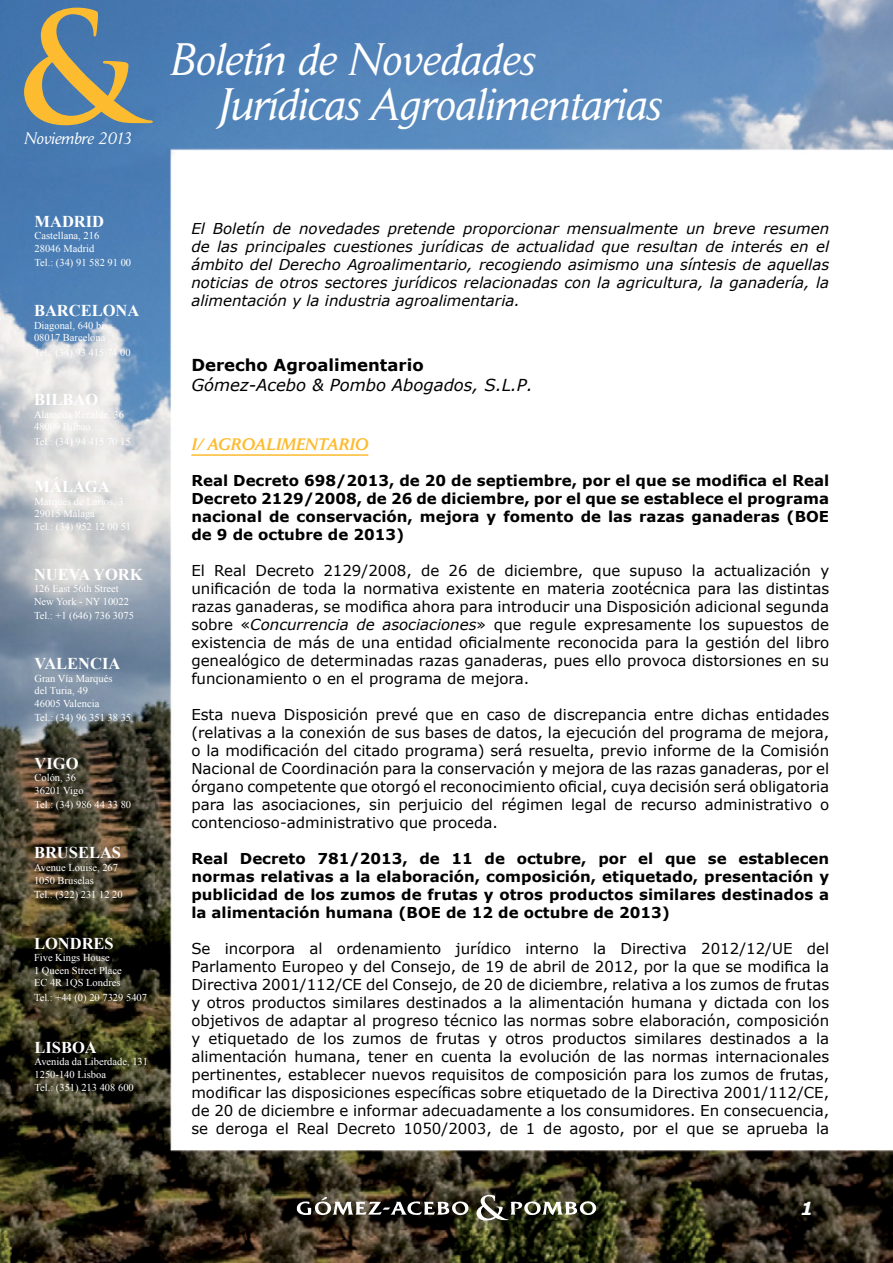
<style>
.page{position:relative;width:893px;height:1263px;background:#fff}
.page>*{position:absolute;margin:0;border:0;box-sizing:border-box;transform-origin:0 0}
.t1{font:700 150px "Trajan Pro";color:#fdbb30}
.t2{font:italic 45px/45px "Daily News BQ";color:#fff}
.t3{font:italic 700 18px "Verdana";color:#fff}
.t4{font:700 16.5px "Times New Roman";color:#fff}
.t5{font:italic 16.5px "Verdana";color:#000}
.t6{font:700 16.5px "Verdana";color:#000}
.t7{font:italic 500 16.5px "Daily News BQ";color:#fdbb30}
.t8{font:italic 16.5px "Daily News BQ";color:#fff}
.t9{font:15px/18px "Verdana";color:#000;text-align:justify}
.t10{font:700 15px/18px "Verdana";color:#000;text-align:justify}
.t11{font:italic 15px/18px "Verdana";color:#000;text-align:justify}
.t12{font:10.5px/12.6px "Times New Roman";color:#fff}
.s1{font-style:italic}
</style>
<div class="page">
<img style="left:0;top:0;width:893px;height:1263px">
<img style="left:297px;top:1195px;width:299px;height:26px">
<hr style="left:191px;top:454px;width:177px;height:2px;background:#fdbb30">
<h1 class="t1" style="left:15px;top:-25px;width:126px">&amp;</h1>
<p class="t8" style="left:24px;top:129px;width:109px">Noviembre 2013</p>
<h2 class="t2" style="left:219px;top:37px;width:444px;text-indent:-49px">Boletín de Novedades<br>Jurídicas Agroalimentarias</h2>
<p class="t4" style="left:35px;top:210px;width:71px">MADRID</p>
<p class="t12" style="left:35px;top:229px;width:66px">Castellana, 216<br>28046 Madrid</p>
<p class="t12" style="left:35px;top:256px;width:98px">Tel.: (34) 91 582 91 00</p>
<p class="t4" style="left:34px;top:299px;width:107px">BARCELONA</p>
<p class="t12" style="left:34px;top:318px;width:76px">Diagonal, 640 bis<br>08017 Barcelona</p>
<p class="t12" style="left:34px;top:345px;width:98px">Tel.: (34) 93 415 74 00</p>
<p class="t4" style="left:34px;top:388px;width:66px">BILBAO</p>
<p class="t12" style="left:34px;top:435px;width:98px">Tel.: (34) 94 415 70 15</p>
<p class="t4" style="left:35px;top:475px;width:77px">MÁLAGA</p>
<p class="t12" style="left:35px;top:507px;width:98px">29015 Málaga<br>Tel.: (34) 952 12 00 51</p>
<p class="t4" style="left:34px;top:563px;width:110px">NUEVA YORK</p>
<p class="t12" style="left:34px;top:582px;width:96px">126 East 56th Street<br>New York - NY 10022</p>
<p class="t12" style="left:34px;top:609px;width:101px">Tel.: +1 (646) 736 3075</p>
<p class="t4" style="left:35px;top:652px;width:87px">VALENCIA</p>
<p class="t12" style="left:35px;top:672px;width:79px">Gran Vía Marqués del Turia, 49<br>46005 Valencia</p>
<p class="t12" style="left:35px;top:711px;width:98px">Tel.: (34) 96 351 38 35</p>
<p class="t4" style="left:35px;top:752px;width:46px">VIGO</p>
<p class="t12" style="left:35px;top:771px;width:51px">Colón, 36<br>36201 Vigo</p>
<p class="t12" style="left:35px;top:798px;width:98px">Tel.: (34) 986 44 33 80</p>
<p class="t4" style="left:34px;top:841px;width:89px">BRUSELAS</p>
<p class="t12" style="left:34px;top:861px;width:86px">Avenue Louise, 267<br>1050 Bruselas</p>
<p class="t12" style="left:34px;top:888px;width:90px">Tel.: (322) 231 12 20</p>
<p class="t4" style="left:34px;top:932px;width:81px">LONDRES</p>
<p class="t12" style="left:34px;top:951px;width:89px">Five Kings House<br>1 Queen Street Place<br>EC 4R 1QS Londres</p>
<p class="t12" style="left:34px;top:991px;width:115px">Tel.: +44 (0) 20 7329 5407</p>
<p class="t4" style="left:35px;top:1036px;width:64px">LISBOA</p>
<p class="t12" style="left:35px;top:1055px;width:115px">Avenida da Liberdade, 131<br>1250-140 Lisboa<br>Tel.: (351) 213 408 600</p>
<p class="t11" style="left:191px;top:219px;width:639px">El Boletín de novedades pretende proporcionar mensualmente un breve resumen de las principales cuestiones jurídicas de actualidad que resultan de interés en el ámbito del Derecho Agroalimentario, recogiendo asimismo una síntesis de aquellas noticias de otros sectores jurídicos relacionadas con la agricultura, la ganadería, la alimentación y la industria agroalimentaria.</p>
<p class="t6" style="left:191px;top:353px;width:234px">Derecho Agroalimentario</p>
<p class="t5" style="left:191px;top:373px;width:343px">Gómez-Acebo &amp; Pombo Abogados, S.L.P.</p>
<p class="t7" style="left:191px;top:434px;width:178px">I/ AGROALIMENTARIO</p>
<p class="t10" style="left:191px;top:471px;width:639px">Real Decreto 698/2013, de 20 de septiembre, por el que se modifica el Real Decreto 2129/2008, de 26 de diciembre, por el que se establece el programa nacional de conservación, mejora y fomento de las razas ganaderas (BOE de 9 de octubre de 2013)</p>
<p class="t9" style="left:191px;top:561px;width:639px">El Real Decreto 2129/2008, de 26 de diciembre, que supuso la actualización y unificación de toda la normativa existente en materia zootécnica para las distintas razas ganaderas, se modifica ahora para introducir una Disposición adicional segunda sobre «<span class="s1">Concurrencia de asociaciones</span>» que regule expresamente los supuestos de existencia de más de una entidad oficialmente reconocida para la gestión del libro genealógico de determinadas razas ganaderas, pues ello provoca distorsiones en su funcionamiento o en el programa de mejora.</p>
<p class="t9" style="left:191px;top:705px;width:639px">Esta nueva Disposición prevé que en caso de discrepancia entre dichas entidades (relativas a la conexión de sus bases de datos, la ejecución del programa de mejora, o la modificación del citado programa) será resuelta, previo informe de la Comisión Nacional de Coordinación para la conservación y mejora de las razas ganaderas, por el órgano competente que otorgó el reconocimiento oficial, cuya decisión será obligatoria para las asociaciones, sin perjuicio del régimen legal de recurso administrativo o contencioso-administrativo que proceda.</p>
<p class="t10" style="left:191px;top:849px;width:639px">Real Decreto 781/2013, de 11 de octubre, por el que se establecen normas relativas a la elaboración, composición, etiquetado, presentación y publicidad de los zumos de frutas y otros productos similares destinados a la alimentación humana (BOE de 12 de octubre de 2013)</p>
<p class="t9" style="left:191px;top:939px;width:639px">Se incorpora al ordenamiento jurídico interno la Directiva 2012/12/UE del Parlamento Europeo y del Consejo, de 19 de abril de 2012, por la que se modifica la Directiva 2001/112/CE del Consejo, de 20 de diciembre, relativa a los zumos de frutas y otros productos similares destinados a la alimentación humana y dictada con los objetivos de adaptar al progreso técnico las normas sobre elaboración, composición y etiquetado de los zumos de frutas y otros productos similares destinados a la alimentación humana, tener en cuenta la evolución de las normas internacionales pertinentes, establecer nuevos requisitos de composición para los zumos de frutas, modificar las disposiciones específicas sobre etiquetado de la Directiva 2001/112/CE, de 20 de diciembre e informar adecuadamente a los consumidores. En consecuencia, se deroga el Real Decreto 1050/2003, de 1 de agosto, por el que se aprueba la</p>
<p class="t3" style="left:800px;top:1195px;width:14px">1</p>
</div>
